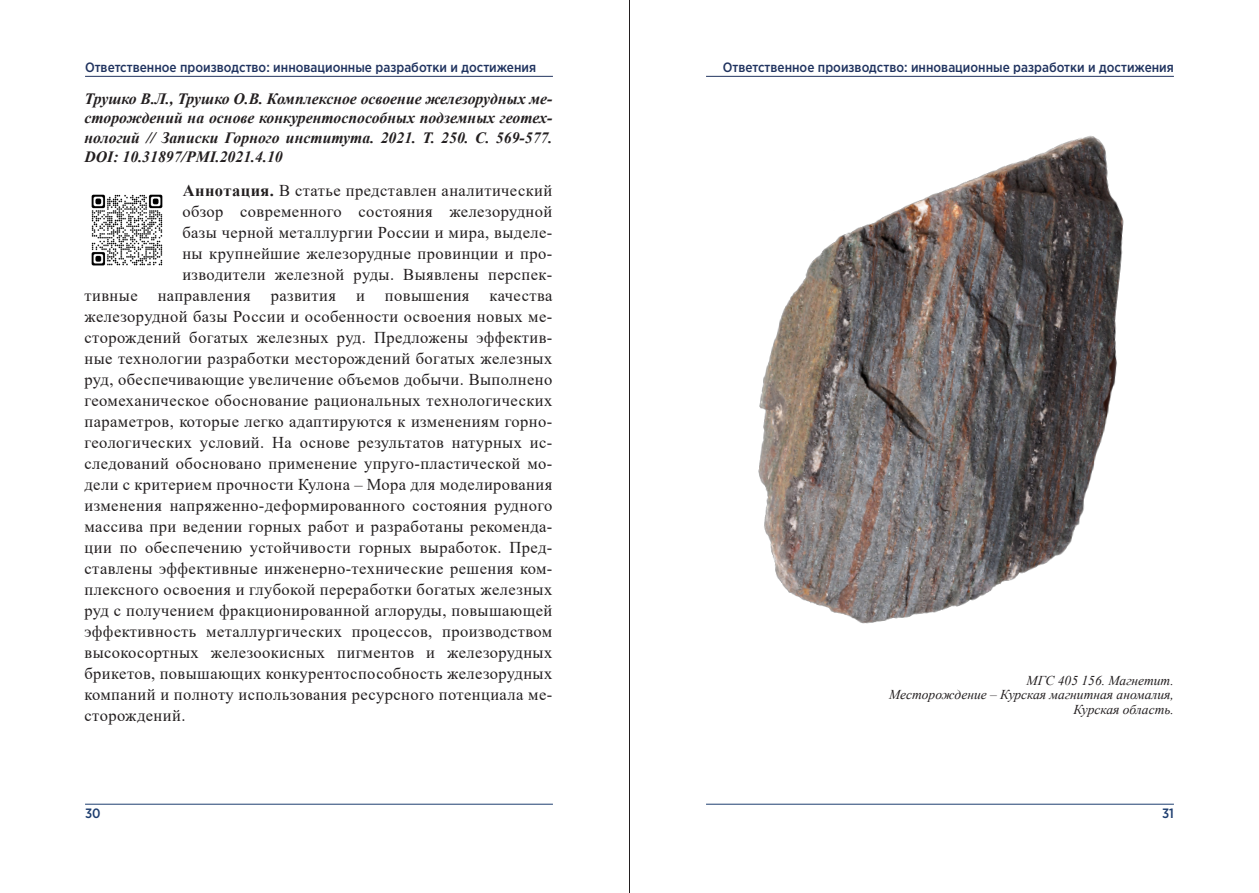
<style>
.page{position:relative;width:1259px;height:893px;background:#fff}
.page>*{position:absolute;margin:0;border:0;box-sizing:border-box;transform-origin:0 0}
.Abstract_text{font:16.5px "Times New Roman";letter-spacing:.025em;color:#231f20}
.Ref{font:italic 700 15.75px/19.5px "Times New Roman";color:#231f20;text-align:justify}
.t1{font:500 13.5px "Gotham Pro Narrow";color:#20335f}
.Abstract_text-2{font:italic 13.5px/14.9px "Times New Roman";color:#231f20;text-align:right}
.t2{font:500 13.5px "Gotham Pro Narrow";color:#1d3d6f}
.s1{font-weight:700}
</style>
<div class="page">
<hr style="left:85px;top:804px;width:468px;height:1px;background:#1d3d6f">
<hr style="left:706px;top:804px;width:468px;height:1px;background:#1d3d6f">
<hr style="left:706px;top:76px;width:468px;height:1px;background:#20335f">
<hr style="left:85px;top:76px;width:468px;height:1px;background:#20335f">
<hr style="left:629px;top:0;width:1px;height:893px;background:#231f20">
<img style="left:91px;top:194px;width:72px;height:72px">
<img style="left:758px;top:135px;width:366px;height:489px">
<p class="t1" style="left:85px;top:59px;width:452px">Ответственное производство: инновационные разработки и достижения</p>
<p class="t1" style="left:723px;top:59px;width:452px">Ответственное производство: инновационные разработки и достижения</p>
<p class="Ref" style="left:84px;top:88px;width:469px">Трушко В.Л., Трушко О.В. Комплексное освоение железорудных ме&shy;сторождений на основе конкурентоспособных подземных геотех&shy;нологий // Записки Горного института. 2021. Т. 250. С. 569-577.<br>DOI: 10.31897/PMI.2021.4.10</p>
<p class="Abstract_text" style="left:183px;top:179px;width:371px"><span class="s1">Аннотация.</span> В статье представлен аналитический</p>
<p class="Abstract_text" style="left:182px;top:200px;width:371px">обзор современного состояния железорудной</p>
<p class="Abstract_text" style="left:182px;top:221px;width:371px">базы черной металлургии России и мира, выделе-</p>
<p class="Abstract_text" style="left:182px;top:242px;width:371px">ны крупнейшие железорудные провинции и про-</p>
<p class="Abstract_text" style="left:182px;top:263px;width:371px">изводители железной руды. Выявлены перспек-</p>
<p class="Abstract_text" style="left:84px;top:284px;width:469px">тивные направления развития и повышения качества</p>
<p class="Abstract_text" style="left:84px;top:305px;width:469px">железорудной базы России и особенности освоения новых ме-</p>
<p class="Abstract_text" style="left:84px;top:326px;width:469px">сторождений богатых железных руд. Предложены эффектив-</p>
<p class="Abstract_text" style="left:84px;top:347px;width:469px">ные технологии разработки месторождений богатых железных</p>
<p class="Abstract_text" style="left:84px;top:368px;width:469px">руд, обеспечивающие увеличение объемов добычи. Выполнено</p>
<p class="Abstract_text" style="left:84px;top:389px;width:469px">геомеханическое обоснование рациональных технологических</p>
<p class="Abstract_text" style="left:84px;top:410px;width:469px">параметров, которые легко адаптируются к изменениям горно-</p>
<p class="Abstract_text" style="left:84px;top:431px;width:469px">геологических условий. На основе результатов натурных ис-</p>
<p class="Abstract_text" style="left:84px;top:452px;width:469px">следований обосновано применение упруго-пластической мо-</p>
<p class="Abstract_text" style="left:84px;top:473px;width:469px">дели с критерием прочности Кулона – Мора для моделирования</p>
<p class="Abstract_text" style="left:84px;top:494px;width:469px">изменения напряженно-деформированного состояния рудного</p>
<p class="Abstract_text" style="left:84px;top:515px;width:469px">массива при ведении горных работ и разработаны рекоменда-</p>
<p class="Abstract_text" style="left:84px;top:536px;width:469px">ции по обеспечению устойчивости горных выработок. Пред-</p>
<p class="Abstract_text" style="left:84px;top:557px;width:469px">ставлены эффективные инженерно-технические решения ком-</p>
<p class="Abstract_text" style="left:84px;top:578px;width:469px">плексного освоения и глубокой переработки богатых железных</p>
<p class="Abstract_text" style="left:84px;top:599px;width:469px">руд с получением фракционированной аглоруды, повышающей</p>
<p class="Abstract_text" style="left:84px;top:620px;width:469px">эффективность металлургических процессов, производством</p>
<p class="Abstract_text" style="left:84px;top:641px;width:469px">высокосортных железоокисных пигментов и железорудных</p>
<p class="Abstract_text" style="left:84px;top:662px;width:469px">брикетов, повышающих конкурентоспособность железорудных</p>
<p class="Abstract_text" style="left:84px;top:683px;width:469px">компаний и полноту использования ресурсного потенциала ме-</p>
<p class="Abstract_text" style="left:84px;top:704px;width:102px">сторождений.</p>
<p class="Abstract_text-2" style="left:889px;top:672px;width:286px">МГС 405 156. Магнетит.<br>Месторождение – Курская магнитная аномалия,<br>Курская область.</p>
<p class="t2" style="left:85px;top:806px;width:17px">30</p>
<p class="t2" style="left:1162px;top:806px;width:13px">31</p>
</div>
